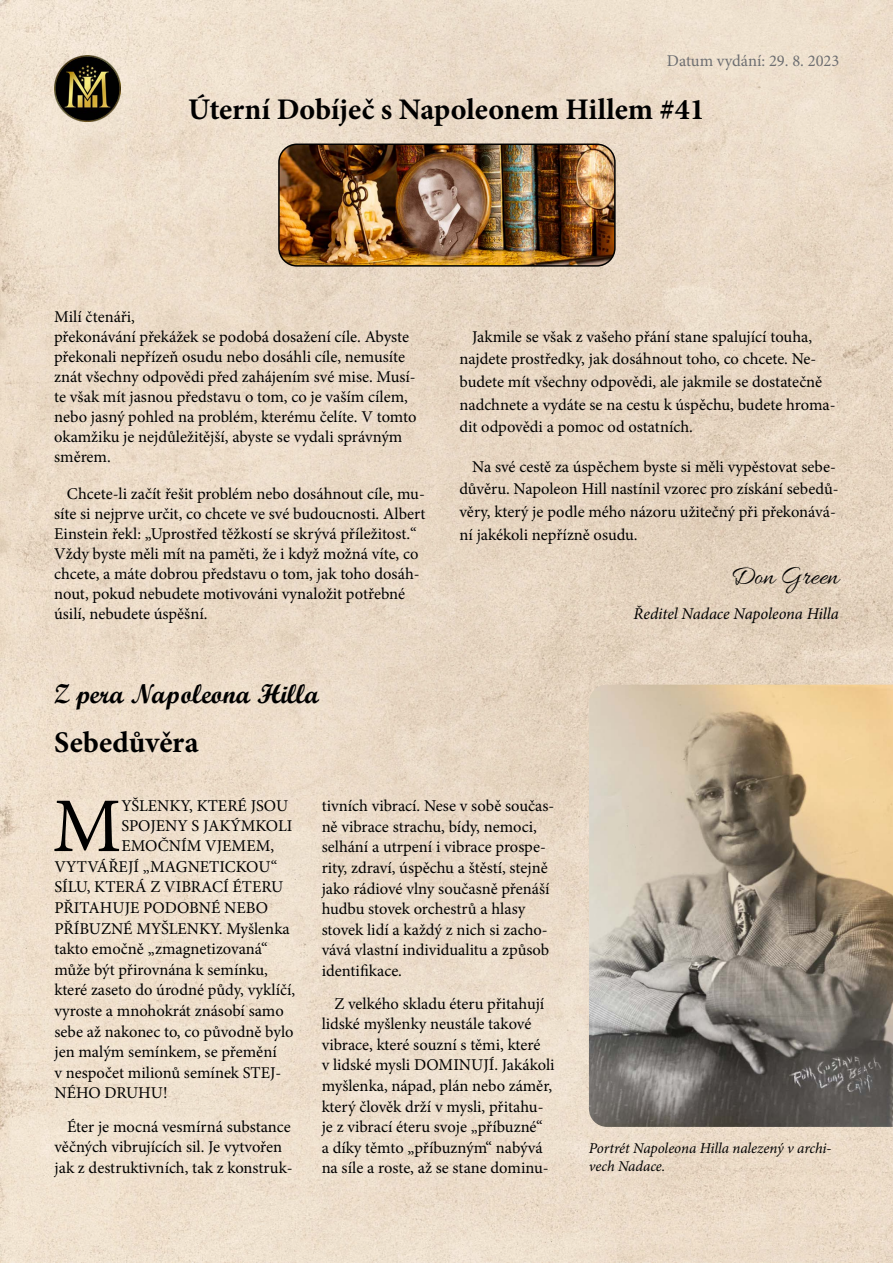
<style>
.page{position:relative;width:893px;height:1263px;background:#fff}
.page>*{position:absolute;margin:0;border:0;box-sizing:border-box;transform-origin:0 0}
.t1{font:77.4px "Minion Pro";color:#000}
.t2{font:700 30px "Minion Pro";color:#000}
.t3{font:27px "Script MT Bold";color:#000}
.t4{font:27px "Allura";color:#000}
.t5{font:16.5px/20.5px "Minion Pro";color:#000}
.t6{font:italic 16.5px "Minion Pro";letter-spacing:-.005em;color:#000}
.t7{font:16.5px "Minion Pro";color:#6d6e71}
.t8{font:italic 15px/18px "Minion Pro";letter-spacing:-.005em;color:#000}
</style>
<div class="page">
<img style="left:0;top:0;width:893px;height:1263px">
<img style="left:54px;top:55px;width:67px;height:67px">
<img style="left:279px;top:144px;width:336px;height:122px">
<div style="left:278px;top:144px;width:338px;height:123px;border:2px solid #000;border-radius:18px"></div>
<img style="left:589px;top:685px;width:304px;height:442px">
<p class="t7" style="left:667px;top:50px;width:174px">Datum vydání: 29. 8. 2023</p>
<h2 class="t2" style="left:188px;top:88px;width:518px">Úterní Dobíječ s Napoleonem Hillem #41</h2>
<p class="t5" style="left:54px;top:306px;width:364px;line-height:20px">Milí čtenáři,<br>překonávání překážek se podobá dosažení cíle. Abyste překonali nepřízeň osudu nebo dosáhli cíle, nemusíte znát všechny odpovědi před zahájením své mise. Musí&shy;te však mít jasnou představu o tom, co je vaším cílem, nebo jasný pohled na problém, kterému čelíte. V tomto okamžiku je nejdůležitější, abyste se vydali správným směrem.</p>
<p class="t5" style="left:54px;top:483px;width:373px;line-height:20px;text-indent:13px">Chcete-li začít řešit problém nebo dosáhnout cíle, mu&shy;síte si nejprve určit, co chcete ve své budoucnosti. Albert Einstein řekl: „Uprostřed těžkostí se skrývá příležitost.“ Vždy byste měli mít na paměti, že i když možná víte, co chcete, a máte dobrou představu o tom, jak toho dosáh&shy;nout, pokud nebudete motivováni vynaložit potřebné úsilí, nebudete úspěšní.</p>
<h3 class="t3" style="left:54px;top:678px;width:266px">Z pera Napoleona Hilla</h3>
<h2 class="t2" style="left:54px;top:721px;width:146px">Sebedůvěra</h2>
<p class="t5" style="left:459px;top:325px;width:378px;line-height:22.6px;text-indent:13px">Jakmile se však z vašeho přání stane spalující touha, najdete prostředky, jak dosáhnout toho, co chcete. Ne&shy;budete mít všechny odpovědi, ale jakmile se dostatečně nadchnete a vydáte se na cestu k úspěchu, budete hroma&shy;dit odpovědi a pomoc od ostatních.</p>
<p class="t5" style="left:459px;top:455px;width:381px;line-height:22.6px;text-indent:13px">Na své cestě za úspěchem byste si měli vypěstovat sebe&shy;důvěru. Napoleon Hill nastínil vzorec pro získání sebedů&shy;věry, který je podle mého názoru užitečný při překonává&shy;ní jakékoli nepřízně osudu.</p>
<h3 class="t4" style="left:731px;top:562px;width:110px">Don Green</h3>
<p class="t6" style="left:634px;top:602px;width:207px">Ředitel Nadace Napoleona Hilla</p>
<h1 class="t1" style="left:52px;top:774px;width:70px">M</h1>
<p class="t5" style="left:121px;top:796px;width:168px">YŠLENKY, KTERÉ JSOU</p>
<p class="t5" style="left:121px;top:816px;width:173px">SPOJENY S JAKÝMKOLI</p>
<p class="t5" style="left:121px;top:836px;width:154px">EMOČNÍM VJEMEM,</p>
<p class="t5" style="left:54px;top:856px;width:225px">VYTVÁŘEJÍ „MAGNETICKOU“</p>
<p class="t5" style="left:54px;top:877px;width:230px">SÍLU, KTERÁ Z VIBRACÍ ÉTERU</p>
<p class="t5" style="left:54px;top:897px;width:215px">PŘITAHUJE PODOBNÉ NEBO</p>
<p class="t5" style="left:54px;top:918px;width:237px">PŘÍBUZNÉ MYŠLENKY. Myšlenka</p>
<p class="t5" style="left:54px;top:939px;width:215px">takto emočně „zmagnetizovaná“</p>
<p class="t5" style="left:54px;top:959px;width:215px">může být přirovnána k semínku,</p>
<p class="t5" style="left:54px;top:980px;width:242px">které zaseto do úrodné půdy, vyklíčí,</p>
<p class="t5" style="left:54px;top:1000px;width:231px">vyroste a mnohokrát znásobí samo</p>
<p class="t5" style="left:54px;top:1021px;width:241px">sebe až nakonec to, co původně bylo</p>
<p class="t5" style="left:54px;top:1042px;width:224px">jen malým semínkem, se přemění</p>
<p class="t5" style="left:54px;top:1062px;width:228px">v nespočet milionů semínek STEJ-</p>
<p class="t5" style="left:54px;top:1083px;width:115px">NÉHO DRUHU!</p>
<p class="t5" style="left:54px;top:1116px;width:240px;text-indent:13px">Éter je mocná vesmírná substance věčných vibrujících sil. Je vytvořen jak z destruktivních, tak z konstruk-</p>
<p class="t5" style="left:322px;top:796px;width:234px">tivních vibrací. Nese v sobě součas&shy;ně vibrace strachu, bídy, nemoci, selhání a utrpení i vibrace prospe&shy;rity, zdraví, úspěchu a štěstí, stejně jako rádiové vlny současně přenáší hudbu stovek orchestrů a hlasy stovek lidí a každý z nich si zacho&shy;vává vlastní individualitu a způsob identifikace.</p>
<p class="t5" style="left:322px;top:993px;width:234px;text-indent:13px">Z velkého skladu éteru přitahují lidské myšlenky neustále takové vibrace, které souzní s těmi, které<br>v lidské mysli DOMINUJÍ. Jakákoli myšlenka, nápad, plán nebo záměr, který člověk drží v mysli, přitahu&shy;je z vibrací éteru svoje „příbuzné“<br>a díky těmto „příbuzným“ nabývá na síle a roste, až se stane dominu-</p>
<p class="t8" style="left:589px;top:1139px;width:244px">Portrét Napoleona Hilla nalezený v archi&shy;vech Nadace.</p>
</div>
